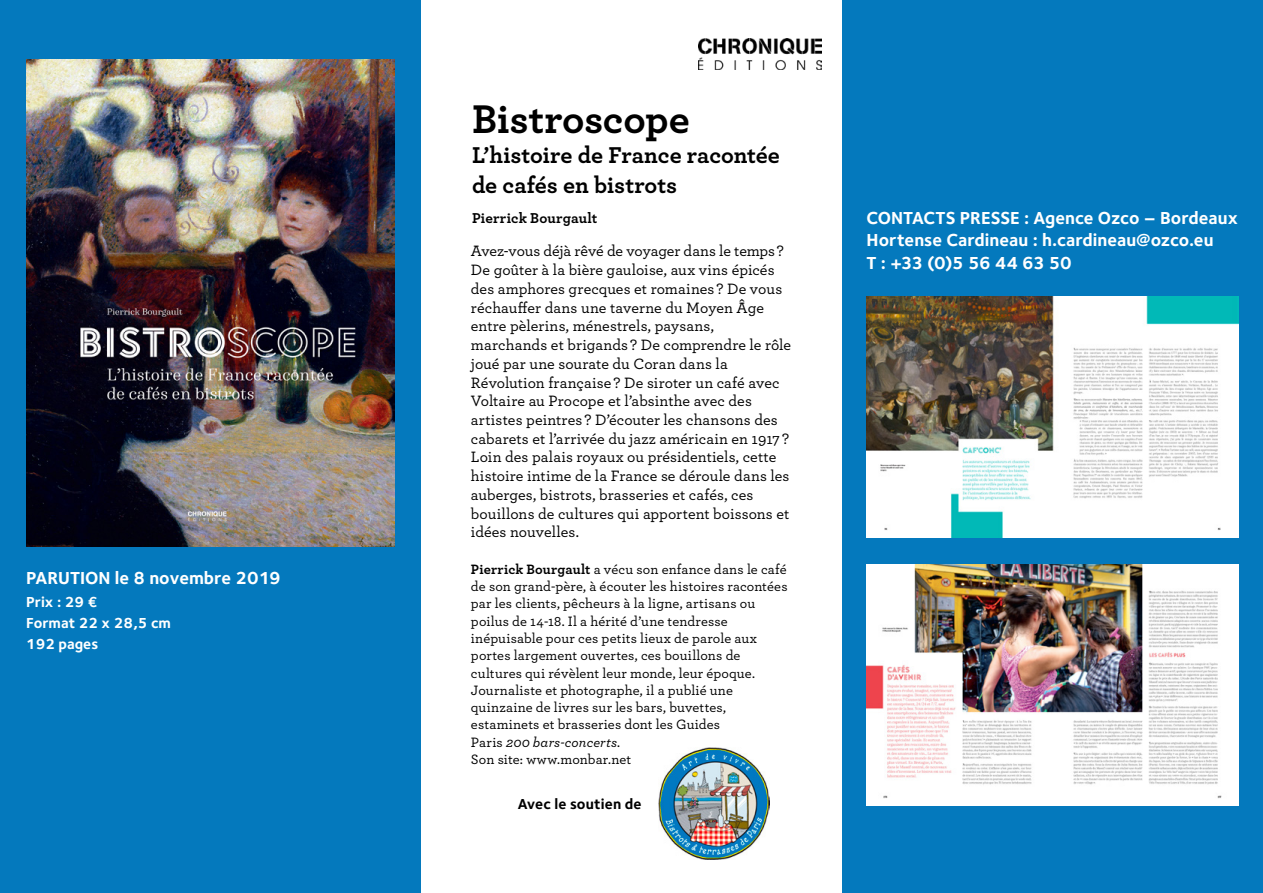
<style>
.page{position:relative;width:1263px;height:893px;background:#fff}
.page>*{position:absolute;margin:0;border:0;box-sizing:border-box;transform-origin:0 0}
.t1{font:700 42px "Archer Pro";letter-spacing:-.01em;color:#000}
.t2{font:700 24px/30px "Archer Pro";letter-spacing:-.005em;color:#000}
.t3{font:700 18px/22.5px "Foundry Sterling";color:#fff}
.t4{font:500 15.75px/18.8px "Archer Pro";letter-spacing:.005em;color:#000}
.t5{font:700 15px/21px "Foundry Sterling";color:#fff}
.t6{font:700 15px "Archer Pro";letter-spacing:.005em;color:#000}
.t7{font:700 15px "Foundry Sterling";letter-spacing:.01em;color:#000}
.t8{font:500 14.25px/17.2px "Archer Pro";letter-spacing:.01em;color:#000}
.s1{font-weight:700}
.s2{font-style:italic}
</style>
<div class="page">
<div style="left:842px;top:0;width:421px;height:893px;background:#0479bd"></div>
<div style="left:0;top:0;width:421px;height:893px;background:#0479bd"></div>
<img style="left:26px;top:59px;width:369px;height:488px">
<img style="left:658px;top:748px;width:112px;height:111px">
<img style="left:866px;top:565px;width:372px;height:240px">
<img style="left:866px;top:297px;width:372px;height:241px">
<img style="left:698px;top:38px;width:124px;height:31px">
<p class="t3" style="left:26px;top:566px;width:256px">PARUTION le 8 novembre 2019</p>
<p class="t5" style="left:26px;top:591px;width:146px">Prix : 29 €<br>Format 22 x 28,5 cm<br>192 pages</p>
<p class="t1" style="left:472px;top:86px;width:219px">Bistroscope</p>
<p class="t2" style="left:472px;top:138px;width:309px">L’histoire de France racontée de cafés en bistrots</p>
<p class="t6" style="left:472px;top:206px;width:127px">Pierrick Bourgault</p>
<p class="t4" style="left:471px;top:241px;width:322px">Avez-vous déjà rêvé de voyager dans le temps ?<br>De goûter à la bière gauloise, aux vins épicés des amphores grecques et romaines ? De vous réchauffer dans une taverne du Moyen Âge entre pèlerins, ménestrels, paysans, marchands et brigands ? De comprendre le rôle joué par une sourate du Coran dans la Révolution française ? De siroter un café avec Voltaire au Procope et l’absinthe avec des artistes peintres ? D’écouter les chansons des cabarets et l’arrivée du jazz américain en 1917 ?<br>Loin des palais royaux ou présidentiels, cette histoire intime de la France se déroule dans les auberges, bistrots, brasseries et cafés, ces bouillons de cultures qui apportent boissons et idées nouvelles.</p>
<p class="t8" style="left:471px;top:560px;width:318px"><span class="s1">Pierrick Bourgault</span> a vécu son enfance dans le café de son grand-père, à écouter les histoires racontées par les clients, pêcheurs à la ligne, artisans ou poilus de 14-18. Il a hérité d’une tendresse inépuisable pour ces petits lieux de parole aux portes largement ouvertes, ces bouillons de cultures qui révèlent leur monde, leur époque.<br>Journaliste et photographe, il a publié une quinzaine de livres sur les bars, buvettes, estaminets et brasseries dont les Guides<br>Paris <span class="s2">200 bars-concerts</span>.</p>
<p class="t8" style="left:471px;top:750px;width:162px">Son site: www.monbar.net</p>
<p class="t7" style="left:518px;top:793px;width:125px">Avec le soutien de</p>
<p class="t3" style="left:866px;top:206px;width:373px">CONTACTS PRESSE : Agence Ozco – Bordeaux</p>
<p class="t3" style="left:866px;top:228px;width:349px">Hortense Cardineau : h.cardineau@ozco.eu<br>T : +33 (0)5 56 44 63 50</p>
</div>
